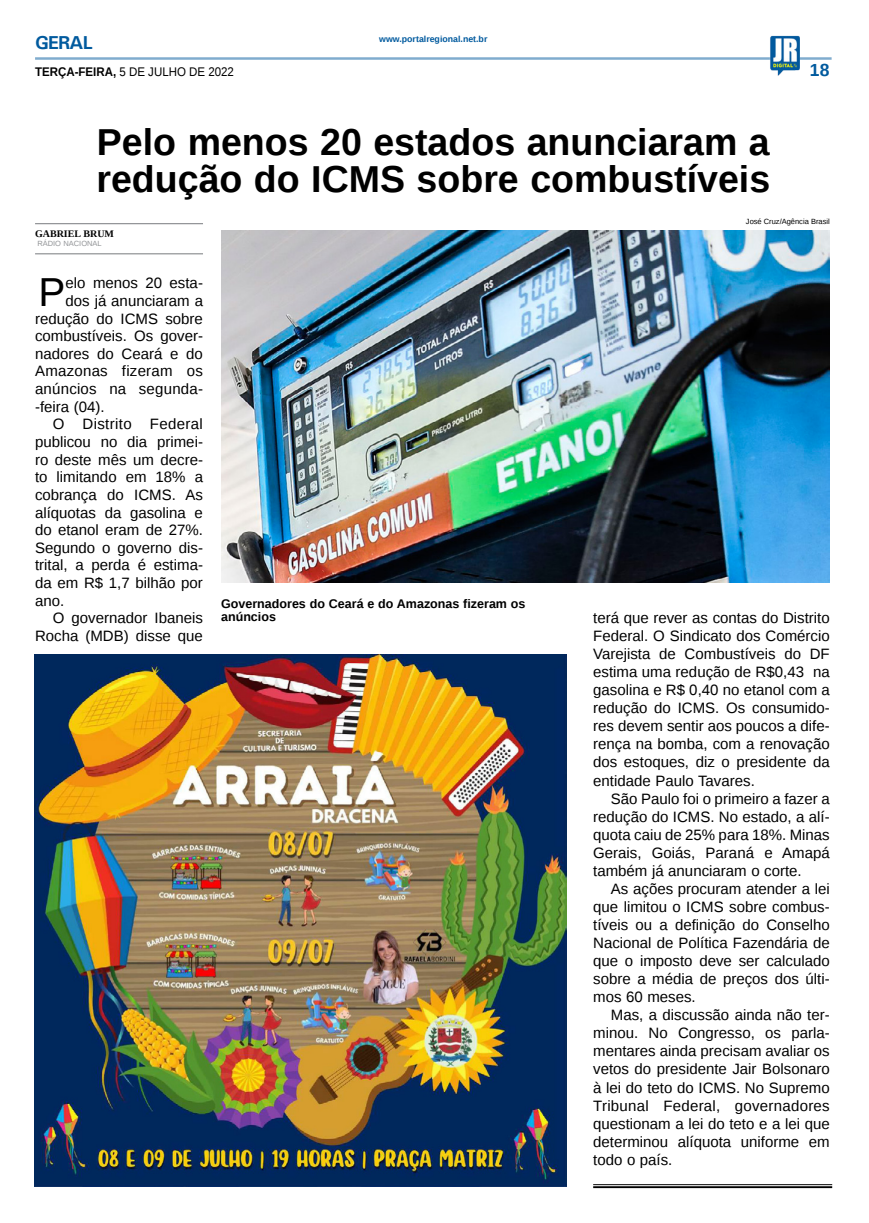
<style>
.page{position:relative;width:869px;height:1223px;background:#fff}
.page>*{position:absolute;margin:0;border:0;box-sizing:border-box;transform-origin:0 0}
.MATÉRIA{font:40.38px "Liberation Sans";color:#000}
.TÍTULO{font:700 37.5px/37.5px "Liberation Sans";color:#000}
.TITULO_PG{font:700 18.75px "Univers";letter-spacing:-.04em;color:#005a9e}
.TÍTULO-2{font:700 17.5px "Liberation Sans";color:#005a9e}
.MATÉRIA-2{font:15px/18px "Liberation Sans";color:#000;text-align:justify}
.LEGENDA{font:700 12.5px "Liberation Sans";color:#000}
.DATA_PG{font:12.5px "Liberation Sans";color:#000;scale:.92 1}
.CRÉDITO_NOME{font:700 10px "Liberation Serif";color:#000}
.DATA_PG-2{font:700 8.75px "Liberation Sans";color:#005a9e}
.CRÉDITO_FOTO{font:7.5px "Liberation Sans";color:#000}
.CRÉDITO_MATÉRIA{font:7.5px "Liberation Sans";color:#939598}
.s1{font-weight:700}
</style>
<div class="page">
<hr style="left:35px;top:57px;width:796px;height:3px;background:#005a9e">
<img style="left:769px;top:36px;width:30px;height:40px">
<hr style="left:593px;top:1184px;width:238px;height:1px;background:#000">
<hr style="left:593px;top:1186px;width:238px;height:2px;background:#000">
<img style="left:35px;top:654px;width:531px;height:532px">
<img style="left:221px;top:230px;width:608px;height:352px">
<hr style="left:35px;top:223px;width:168px;height:1px;background:#939598">
<hr style="left:35px;top:253px;width:168px;height:1px;background:#939598">
<p class="TITULO_PG" style="left:35px;top:31px;width:59px">GERAL</p>
<p class="DATA_PG" style="left:35px;top:65px;width:218px"><span class="s1">TERÇA-FEIRA,</span> 5 DE JULHO DE 2022</p>
<p class="DATA_PG-2" style="left:379px;top:33px;width:110px">www.portalregional.net.br</p>
<p class="TÍTULO-2" style="left:809px;top:58px;width:21px">18</p>
<p class="TÍTULO" style="left:96px;top:122px;width:675px">Pelo menos 20 estados anunciaram a redução do ICMS sobre combustíveis</p>
<p class="CRÉDITO_NOME" style="left:35px;top:227px;width:80px">GABRIEL BRUM</p>
<p class="CRÉDITO_MATÉRIA" style="left:37px;top:239px;width:66px">RÁDIO NACIONAL</p>
<p class="MATÉRIA" style="left:39px;top:269px;width:28px">P</p>
<p class="MATÉRIA-2" style="left:66px;top:275px;width:139px">elo menos 20 esta-</p>
<p class="CRÉDITO_FOTO" style="left:745px;top:217px;width:85px">José Cruz/Agência Brasil</p>
<p class="MATÉRIA-2" style="left:66px;top:292px;width:139px">dos já anunciaram a</p>
<p class="MATÉRIA-2" style="left:35px;top:310px;width:169px">redução do ICMS sobre</p>
<p class="MATÉRIA-2" style="left:35px;top:328px;width:169px">combustíveis. Os gover-</p>
<p class="MATÉRIA-2" style="left:35px;top:345px;width:169px">nadores do Ceará e do</p>
<p class="MATÉRIA-2" style="left:35px;top:363px;width:169px">Amazonas fizeram os</p>
<p class="MATÉRIA-2" style="left:35px;top:380px;width:169px">anúncios na segunda-</p>
<p class="MATÉRIA-2" style="left:35px;top:398px;width:71px">-feira (04).</p>
<p class="MATÉRIA-2" style="left:35px;top:416px;width:169px;line-height:17.6px;text-indent:18px">O Distrito Federal publicou no dia primei&shy;ro deste mês um decre&shy;to limitando em 18% a cobrança do ICMS. As alíquotas da gasolina e do etanol eram de 27%.<br>Segundo o governo dis&shy;trital, a perda é estima&shy;da em R$ 1,7 bilhão por ano.</p>
<p class="MATÉRIA-2" style="left:35px;top:610px;width:169px;line-height:17.6px;text-align:right">O governador Ibaneis<br>Rocha (MDB) disse que</p>
<p class="MATÉRIA-2" style="left:593px;top:609px;width:238px">terá que rever as contas do Distrito Federal. O Sindicato dos Comércio Varejista de Combustíveis do DF estima uma redução de R$0,43 na gasolina e R$ 0,40 no etanol com a redução do ICMS. Os consumido&shy;res devem sentir aos poucos a dife&shy;rença na bomba, com a renovação dos estoques, diz o presidente da entidade Paulo Tavares.</p>
<p class="MATÉRIA-2" style="left:593px;top:790px;width:238px;text-indent:18px">São Paulo foi o primeiro a fazer a redução do ICMS. No estado, a alí&shy;quota caiu de 25% para 18%. Minas Gerais, Goiás, Paraná e Amapá também já anunciaram o corte.</p>
<p class="MATÉRIA-2" style="left:593px;top:880px;width:238px;text-indent:18px">As ações procuram atender a lei que limitou o ICMS sobre combus&shy;tíveis ou a definição do Conselho Nacional de Política Fazendária de que o imposto deve ser calculado sobre a média de preços dos últi&shy;mos 60 meses.</p>
<p class="MATÉRIA-2" style="left:593px;top:1006px;width:238px;text-indent:18px">Mas, a discussão ainda não ter&shy;minou. No Congresso, os parla&shy;mentares ainda precisam avaliar os vetos do presidente Jair Bolsonaro à lei do teto do ICMS. No Supremo Tribunal Federal, governadores questionam a lei do teto e a lei que determinou alíquota uniforme em todo o país.</p>
<p class="LEGENDA" style="left:221px;top:594px;width:306px">Governadores do Ceará e do Amazonas fizeram os</p>
<p class="LEGENDA" style="left:221px;top:608px;width:56px">anúncios</p>
</div>
